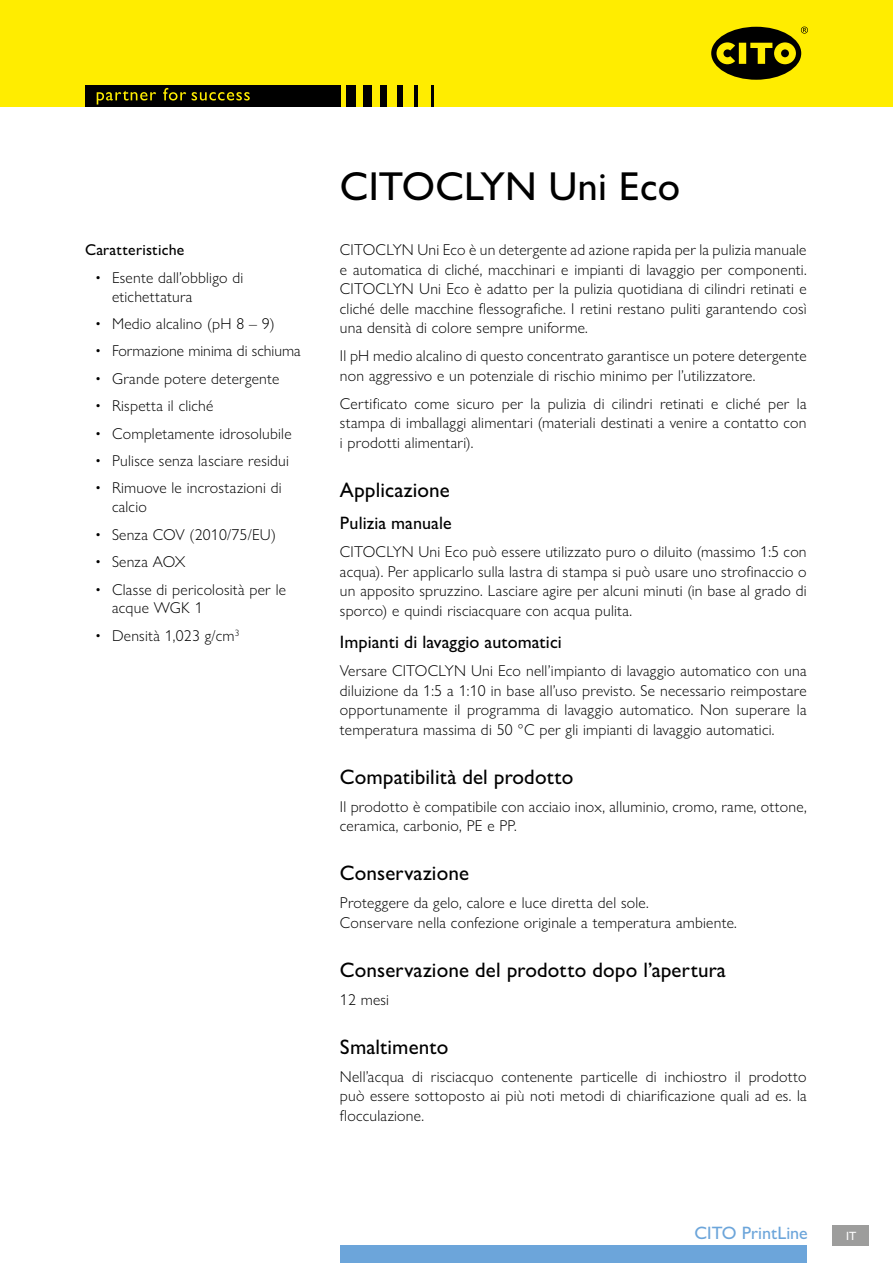
<style>
.page{position:relative;width:893px;height:1263px;background:#fff}
.page>*{position:absolute;margin:0;border:0;box-sizing:border-box;transform-origin:0 0}
.t1{font:500 40.5px "Gill Sans Nova";letter-spacing:.005em;color:#000}
.t2{font:500 21px "Gill Sans Nova";letter-spacing:.005em;color:#000}
.t3{font:500 18px "Gill Sans Nova";letter-spacing:.005em;color:#000}
.t4{font:500 18px "Gill Sans Nova";color:#6ca5da}
.t5{font:300 15.75px/19.5px "Gill Sans Nova";letter-spacing:.015em;color:#000}
.t6{font:500 15.75px "Gill Sans Nova";letter-spacing:.015em;color:#000}
.t7{font:500 12px "Gill Sans Nova";color:#fff}
</style>
<div class="page">
<div style="left:0;top:0;width:893px;height:106px;background:#ffed00"></div>
<div style="left:85px;top:85px;width:256px;height:21px;background:#000"></div>
<div style="left:346px;top:85px;width:10px;height:21px;background:#000"></div>
<div style="left:380px;top:85px;width:7px;height:21px;background:#000"></div>
<div style="left:397px;top:85px;width:6px;height:21px;background:#000"></div>
<hr style="left:414px;top:85px;width:4px;height:21px;background:#000">
<hr style="left:431px;top:85px;width:2px;height:21px;background:#000">
<div style="left:363px;top:85px;width:9px;height:21px;background:#000"></div>
<svg style="left:97px;top:91px;width:59px;height:14px"></svg>
<svg style="left:163px;top:88px;width:23px;height:13px"></svg>
<svg style="left:192px;top:92px;width:58px;height:9px"></svg>
<svg style="left:711px;top:27px;width:97px;height:53px"></svg>
<div style="left:832px;top:1225px;width:37px;height:20px;background:#9d9d9c"></div>
<div style="left:340px;top:1245px;width:467px;height:18px;background:#6ca5da"></div>
<p class="t6" style="left:85px;top:240px;width:101px">Caratteristiche</p>
<p class="t5" style="left:112px;top:268px;width:133px;line-height:18.9px;text-indent:-17px">• Esente dall’obbligo di etichettatura</p>
<p class="t5" style="left:95px;top:314px;width:181px">• Medio alcalino (pH 8 – 9)</p>
<p class="t5" style="left:95px;top:341px;width:207px">• Formazione minima di schiuma</p>
<p class="t5" style="left:95px;top:368px;width:186px">• Grande potere detergente</p>
<p class="t5" style="left:95px;top:396px;width:120px">• Rispetta il cliché</p>
<p class="t5" style="left:95px;top:423px;width:198px">• Completamente idrosolubile</p>
<p class="t5" style="left:95px;top:451px;width:195px">• Pulisce senza lasciare residui</p>
<p class="t5" style="left:112px;top:478px;width:171px;line-height:18.9px;text-indent:-17px">• Rimuove le incrostazioni di calcio</p>
<p class="t5" style="left:95px;top:524px;width:182px">• Senza COV (2010/75/EU)</p>
<p class="t5" style="left:95px;top:552px;width:92px">• Senza AOX</p>
<p class="t5" style="left:112px;top:580px;width:176px;line-height:18.9px;text-indent:-17px">• Classe di pericolosità per le acque WGK 1</p>
<p class="t5" style="left:95px;top:626px;width:146px">• Densità 1,023 g/cm<sup>3</sup></p>
<h1 class="t1" style="left:340px;top:161px;width:342px">CITOCLYN Uni Eco</h1>
<p class="t5" style="left:340px;top:240px;width:468px;text-align:justify">CITOCLYN Uni Eco è un detergente ad azione rapida per la pulizia manuale e automatica di cliché, macchinari e impianti di lavaggio per componenti.<br>CITOCLYN Uni Eco è adatto per la pulizia quotidiana di cilindri retinati e cliché delle macchine flessografiche. I retini restano puliti garantendo così una densità di colore sempre uniforme.</p>
<p class="t5" style="left:340px;top:346px;width:468px">Il pH medio alcalino di questo concentrato garantisce un potere detergente non aggressivo e un potenziale di rischio minimo per l’utilizzatore.</p>
<p class="t5" style="left:340px;top:393px;width:468px;text-align:justify">Certificato come sicuro per la pulizia di cilindri retinati e cliché per la stampa di imballaggi alimentari (materiali destinati a venire a contatto con i prodotti alimentari).</p>
<h2 class="t2" style="left:340px;top:477px;width:111px">Applicazione</h2>
<p class="t3" style="left:340px;top:512px;width:113px">Pulizia manuale</p>
<p class="t5" style="left:340px;top:542px;width:468px;text-align:justify">CITOCLYN Uni Eco può essere utilizzato puro o diluito (massimo 1:5 con acqua). Per applicarlo sulla lastra di stampa si può usare uno strofinaccio o un apposito spruzzino. Lasciare agire per alcuni minuti (in base al grado di sporco) e quindi risciacquare con acqua pulita.</p>
<p class="t3" style="left:340px;top:631px;width:223px">Impianti di lavaggio automatici</p>
<p class="t5" style="left:340px;top:661px;width:468px;text-align:justify">Versare CITOCLYN Uni Eco nell’impianto di lavaggio automatico con una diluizione da 1:5 a 1:10 in base all’uso previsto. Se necessario reimpostare opportunamente il programma di lavaggio automatico. Non superare la temperatura massima di 50 °C per gli impianti di lavaggio automatici.</p>
<h2 class="t2" style="left:340px;top:764px;width:235px">Compatibilità del prodotto</h2>
<p class="t5" style="left:340px;top:797px;width:468px">Il prodotto è compatibile con acciaio inox, alluminio, cromo, rame, ottone, ceramica, carbonio, PE e PP.</p>
<h2 class="t2" style="left:340px;top:860px;width:131px">Conservazione</h2>
<p class="t5" style="left:340px;top:893px;width:398px">Proteggere da gelo, calore e luce diretta del sole.<br>Conservare nella confezione originale a temperatura ambiente.</p>
<h2 class="t2" style="left:340px;top:957px;width:387px">Conservazione del prodotto dopo l’apertura</h2>
<p class="t5" style="left:340px;top:990px;width:51px">12 mesi</p>
<h2 class="t2" style="left:340px;top:1034px;width:110px">Smaltimento</h2>
<p class="t5" style="left:340px;top:1067px;width:468px;text-align:justify">Nell’acqua di risciacquo contenente particelle di inchiostro il prodotto può essere sottoposto ai più noti metodi di chiarificazione quali ad es. la flocculazione.</p>
<p class="t4" style="left:695px;top:1221px;width:115px">CITO PrintLine</p>
<p class="t7" style="left:846px;top:1228px;width:12px">IT</p>
</div>
